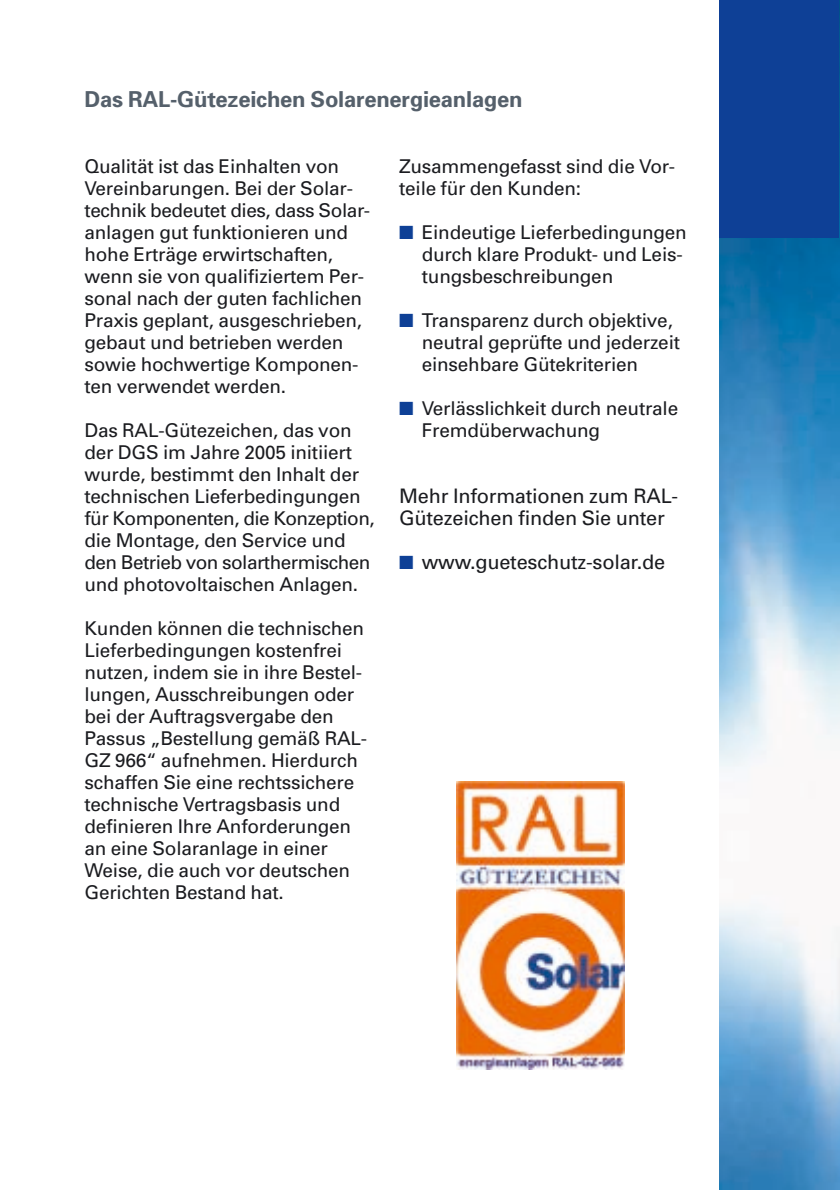
<style>
.page{position:relative;width:840px;height:1190px;background:#fff}
.page>*{position:absolute;margin:0;border:0;box-sizing:border-box;transform-origin:0 0}
.t1{font:700 22px "Univers";letter-spacing:-.01em;color:#55606b}
.t2{font:20px/22px "Univers";letter-spacing:-.01em;color:#1b1c20}
.t3{font:19px/22px "Univers";letter-spacing:-.01em;color:#1b1c20}
.s1{color:#0e4096}
</style>
<div class="page">
<img style="left:719px;top:238px;width:120px;height:952px">
<div style="left:719px;top:0;width:120px;height:238px;background:#0e4096"></div>
<img style="left:456px;top:781px;width:168px;height:288px">
<p class="t1" style="left:85px;top:91px;width:440px">Das RAL-Gütezeichen Solarenergieanlagen</p>
<p class="t3" style="left:85px;top:157px;width:287px">Qualität ist das Einhalten von<br>Vereinbarungen. Bei der Solar&shy;technik bedeutet dies, dass Solar&shy;anlagen gut funktionieren und hohe Erträge erwirtschaften, wenn sie von qualifiziertem Per&shy;sonal nach der guten fachlichen<br>Praxis geplant, ausgeschrieben, gebaut und betrieben werden sowie hochwertige Komponen&shy;ten verwendet werden.</p>
<p class="t3" style="left:85px;top:421px;width:292px">Das RAL-Gütezeichen, das von der DGS im Jahre 2005 initiiert wurde, bestimmt den Inhalt der technischen Lieferbedingungen für Komponenten, die Konzeption, die Montage, den Service und den Betrieb von solarthermischen und photovoltaischen Anlagen.</p>
<p class="t3" style="left:85px;top:619px;width:284px">Kunden können die technischen<br>Lieferbedingungen kostenfrei nutzen, indem sie in ihre Bestel&shy;lungen, Ausschreibungen oder bei der Auftragsvergabe den<br>Passus „Bestellung gemäß RAL-<br>GZ 966“ aufnehmen. Hierdurch schaffen Sie eine rechtssichere technische Vertragsbasis und definieren Ihre Anforderungen an eine Solaranlage in einer<br>Weise, die auch vor deutschen<br>Gerichten Bestand hat.</p>
<p class="t3" style="left:399px;top:157px;width:278px">Zusammengefasst sind die Vor&shy;teile für den Kunden:</p>
<p class="t3" style="left:422px;top:223px;width:266px;text-indent:-23px"><span class="s1">■</span> Eindeutige Lieferbedingungen durch klare Produkt- und Leis&shy;tungsbeschreibungen</p>
<p class="t3" style="left:422px;top:311px;width:260px;text-indent:-23px"><span class="s1">■</span> Transparenz durch objektive, neutral geprüfte und jederzeit einsehbare Gütekriterien</p>
<p class="t3" style="left:422px;top:399px;width:258px;text-indent:-23px"><span class="s1">■</span> Verlässlichkeit durch neutrale<br>Fremdüberwachung</p>
<p class="t2" style="left:399px;top:486px;width:281px">Mehr Informationen zum RAL-<br>Gütezeichen finden Sie unter</p>
<p class="t2" style="left:399px;top:552px;width:268px"><span class="s1">■</span> www.gueteschutz-solar.de</p>
</div>
